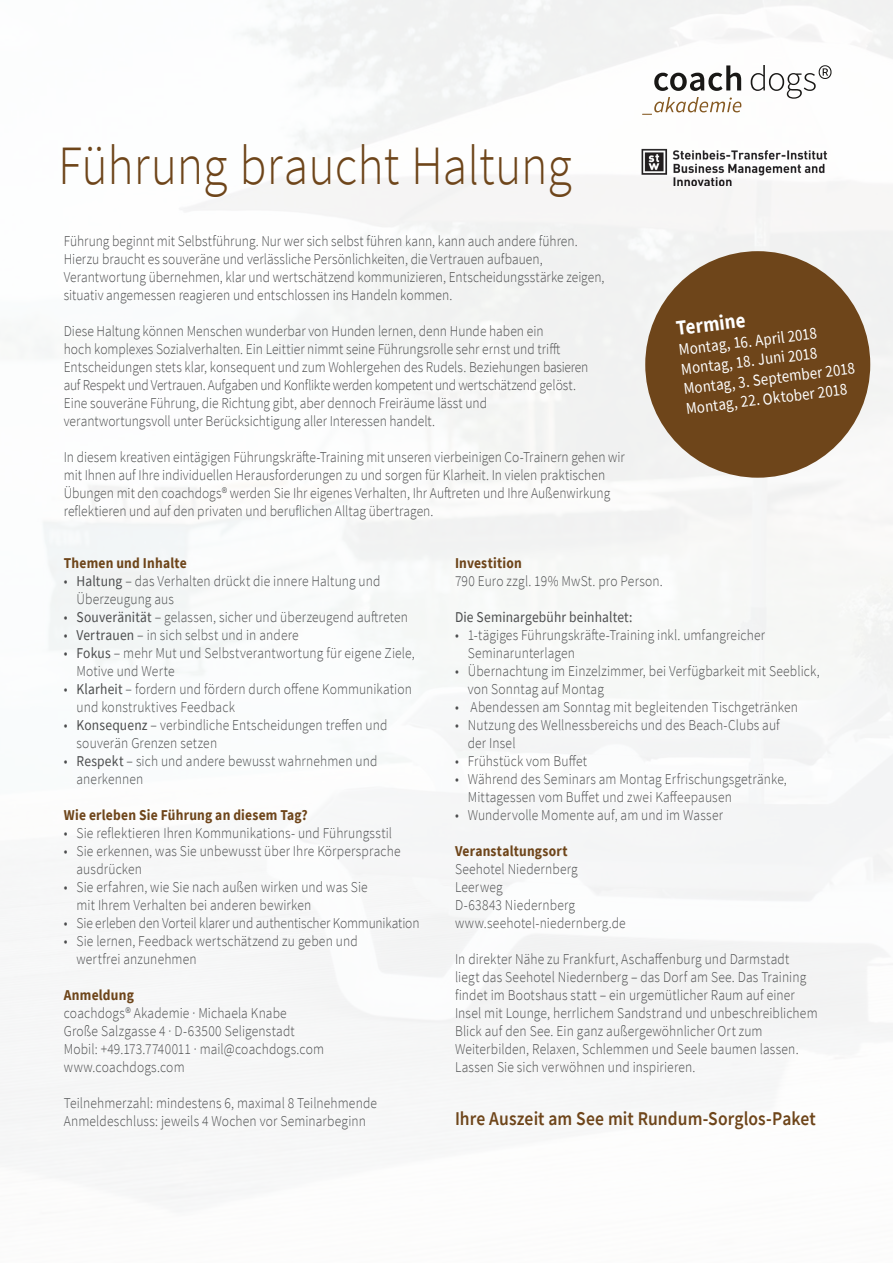
<style>
.page{position:relative;width:893px;height:1263px;background:#fff}
.page>*{position:absolute;margin:0;border:0;box-sizing:border-box;transform-origin:0 0}
.t1{font:300 55.5px "Source Sans Pro";color:#6e451a;scale:.9 1}
.t2{font:700 21px "Source Sans Pro";color:#fff;scale:.9 1}
.t3{font:600 19.5px "Source Sans Pro";letter-spacing:.005em;color:#6e451a;scale:.9 1}
.t4{font:16.5px/19.8px "Source Sans Pro";color:#fff;scale:.9 1}
.t5{font:300 15px/18px "Source Sans Pro";letter-spacing:.005em;color:#4b4c4d;scale:.9 1}
.t6{font:700 15px "Source Sans Pro";letter-spacing:.015em;color:#6e451a;scale:.9 1}
.t7{font:15px "Source Sans Pro";letter-spacing:.01em;color:#4b4c4d;scale:.9 1}
.s1{font-weight:400}
</style>
<div class="page">
<img style="left:0;top:0;width:893px;height:1201px">
<svg style="left:642px;top:65px;width:189px;height:50px"></svg>
<img style="left:617px;top:123px;width:236px;height:63px">
<div style="left:645px;top:251px;width:225px;height:227px;background:#6e451a;border-radius:50%"></div>
<h1 class="t1" style="left:58px;top:132px;width:572px">Führung braucht Haltung</h1>
<p class="t5" style="left:64px;top:232px;width:602px">Führung beginnt mit Selbstführung. Nur wer sich selbst führen kann, kann auch andere führen.<br>Hierzu braucht es souveräne und verlässliche Persönlichkeiten, die Vertrauen aufbauen, Verantwortung übernehmen, klar und wertschätzend kommunizieren, Entscheidungsstärke zeigen, situativ angemessen reagieren und entschlossen ins Handeln kommen.</p>
<p class="t5" style="left:64px;top:322px;width:584px">Diese Haltung können Menschen wunderbar von Hunden lernen, denn Hunde haben ein<br>hoch komplexes Sozialverhalten. Ein Leittier nimmt seine Führungsrolle sehr ernst und trifft Entscheidungen stets klar, konsequent und zum Wohlergehen des Rudels. Beziehungen basieren auf Respekt und Vertrauen. Aufgaben und Konflikte werden kompetent und wertschätzend gelöst.<br>Eine souveräne Führung, die Richtung gibt, aber dennoch Freiräume lässt und verantwortungsvoll unter Berücksichtigung aller Interessen handelt.</p>
<p class="t5" style="left:64px;top:448px;width:625px">In diesem kreativen eintägigen Führungskräfte-Training mit unseren vierbeinigen Co-Trainern gehen wir mit Ihnen auf Ihre individuellen Herausforderungen zu und sorgen für Klarheit. In vielen praktischen Übungen mit den coachdogs® werden Sie Ihr eigenes Verhalten, Ihr Auftreten und Ihre Außenwirkung reflektieren und auf den privaten und beruflichen Alltag übertragen.</p>
<h2 class="t2" style="left:674px;top:314px;width:79px;rotate:-7deg">Termine</h2>
<p class="t4" style="left:678px;top:340px;width:193px;rotate:-7deg">Montag, 16. April 2018<br>Montag, 18. Juni 2018<br>Montag, 3. September 2018<br>Montag, 22. Oktober 2018</p>
<p class="t6" style="left:64px;top:553px;width:138px">Themen und Inhalte</p>
<p class="t5" style="left:77px;top:572px;width:339px;text-indent:-13px">• <span class="s1">Haltung</span> – das Verhalten drückt die innere Haltung und<br>Überzeugung aus</p>
<p class="t5" style="left:64px;top:608px;width:384px">• <span class="s1">Souveränität</span> – gelassen, sicher und überzeugend auftreten</p>
<p class="t5" style="left:64px;top:626px;width:262px">• <span class="s1">Vertrauen</span> – in sich selbst und in andere</p>
<p class="t5" style="left:77px;top:644px;width:377px;text-indent:-13px">• <span class="s1">Fokus</span> – mehr Mut und Selbstverantwortung für eigene Ziele,<br>Motive und Werte</p>
<p class="t5" style="left:77px;top:680px;width:374px;text-indent:-13px">• <span class="s1">Klarheit</span> – fordern und fördern durch offene Kommunikation und konstruktives Feedback</p>
<p class="t5" style="left:77px;top:716px;width:347px;text-indent:-13px">• <span class="s1">Konsequenz</span> – verbindliche Entscheidungen treffen und souverän Grenzen setzen</p>
<p class="t5" style="left:77px;top:752px;width:336px;text-indent:-13px">• <span class="s1">Respekt</span> – sich und andere bewusst wahrnehmen und anerkennen</p>
<p class="t6" style="left:64px;top:805px;width:273px">Wie erleben Sie Führung an diesem Tag?</p>
<p class="t5" style="left:64px;top:824px;width:366px">• Sie reflektieren Ihren Kommunikations- und Führungsstil</p>
<p class="t5" style="left:77px;top:842px;width:362px;text-indent:-13px">• Sie erkennen, was Sie unbewusst über Ihre Körpersprache ausdrücken</p>
<p class="t5" style="left:77px;top:878px;width:325px;text-indent:-13px">• Sie erfahren, wie Sie nach außen wirken und was Sie mit Ihrem Verhalten bei anderen bewirken</p>
<p class="t5" style="left:64px;top:914px;width:397px">• Sie erleben den Vorteil klarer und authentischer Kommunikation</p>
<p class="t5" style="left:77px;top:932px;width:314px;text-indent:-13px">• Sie lernen, Feedback wertschätzend zu geben und wertfrei anzunehmen</p>
<p class="t6" style="left:64px;top:985px;width:79px">Anmeldung</p>
<p class="t5" style="left:64px;top:1004px;width:291px">coachdogs® Akademie · Michaela Knabe Große Salzgasse 4 · D-63500 Seligenstadt Mobil: +49.173.7740011 · mail@coachdogs.com www.coachdogs.com</p>
<p class="t5" style="left:64px;top:1094px;width:350px">Teilnehmerzahl: mindestens 6, maximal 8 Teilnehmende<br>Anmeldeschluss: jeweils 4 Wochen vor Seminarbeginn</p>
<p class="t6" style="left:455px;top:552px;width:76px">Investition</p>
<p class="t5" style="left:455px;top:572px;width:232px">790 Euro zzgl. 19% MwSt. pro Person.</p>
<p class="t7" style="left:455px;top:607px;width:199px">Die Seminargebühr beinhaltet:</p>
<p class="t5" style="left:468px;top:626px;width:332px;text-indent:-13px">• 1-tägiges Führungskräfte-Training inkl. umfangreicher<br>Seminarunterlagen</p>
<p class="t5" style="left:468px;top:662px;width:393px;text-indent:-13px">• Übernachtung im Einzelzimmer, bei Verfügbarkeit mit Seeblick, von Sonntag auf Montag</p>
<p class="t5" style="left:455px;top:698px;width:383px">• Abendessen am Sonntag mit begleitenden Tischgetränken</p>
<p class="t5" style="left:468px;top:716px;width:348px;text-indent:-13px">• Nutzung des Wellnessbereichs und des Beach-Clubs auf der Insel</p>
<p class="t5" style="left:455px;top:752px;width:148px">• Frühstück vom Buffet</p>
<p class="t5" style="left:468px;top:770px;width:356px;text-indent:-13px">• Während des Seminars am Montag Erfrischungsgetränke,<br>Mittagessen vom Buffet und zwei Kaffeepausen</p>
<p class="t5" style="left:455px;top:806px;width:299px">• Wundervolle Momente auf, am und im Wasser</p>
<p class="t6" style="left:455px;top:840px;width:127px">Veranstaltungsort</p>
<p class="t5" style="left:455px;top:860px;width:191px">Seehotel Niedernberg<br>Leerweg<br>D-63843 Niedernberg www.seehotel-niedernberg.de</p>
<p class="t5" style="left:455px;top:950px;width:404px">In direkter Nähe zu Frankfurt, Aschaffenburg und Darmstadt liegt das Seehotel Niedernberg – das Dorf am See. Das Training findet im Bootshaus statt – ein urgemütlicher Raum auf einer Insel mit Lounge, herrlichem Sandstrand und unbeschreiblichem Blick auf den See. Ein ganz außergewöhnlicher Ort zum Weiterbilden, Relaxen, Schlemmen und Seele baumen lassen.<br>Lassen Sie sich verwöhnen und inspirieren.</p>
<h3 class="t3" style="left:455px;top:1106px;width:402px">Ihre Auszeit am See mit Rundum-Sorglos-Paket</h3>
</div>
